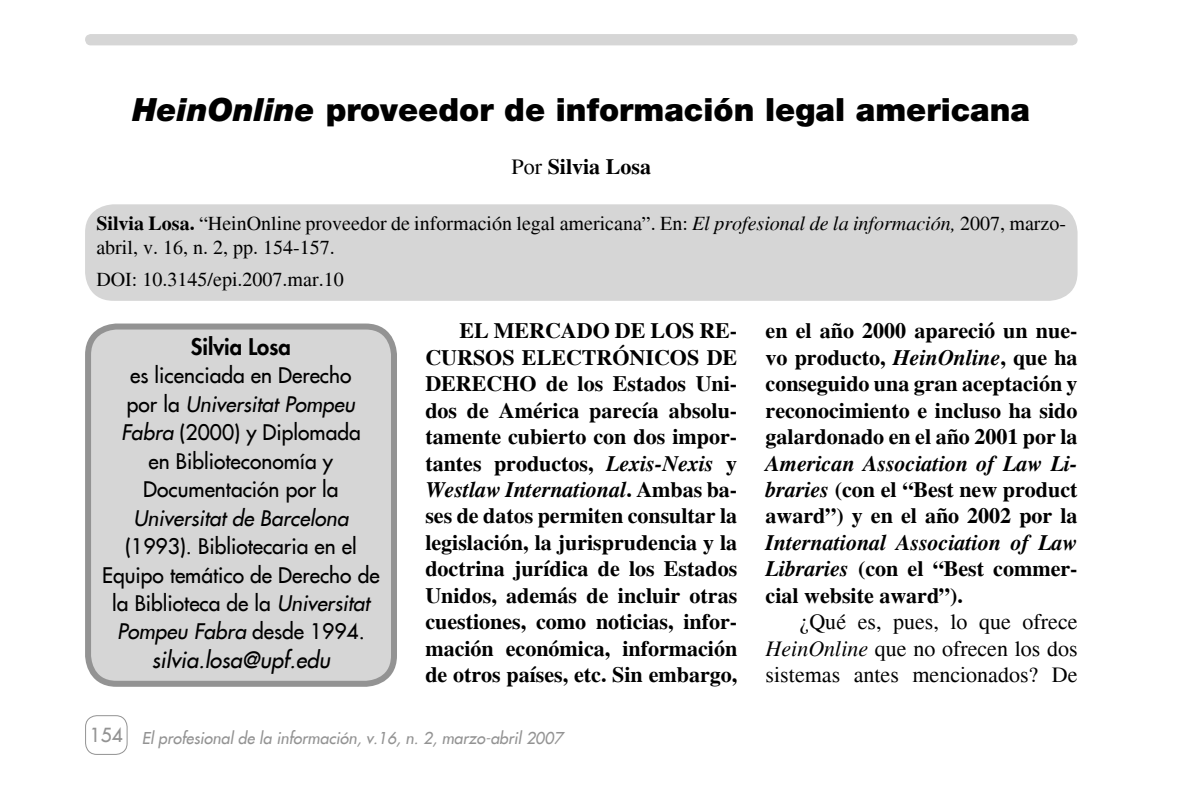
<style>
.page{position:relative;width:1191px;height:806px;background:#fff}
.page>*{position:absolute;margin:0;border:0;box-sizing:border-box;transform-origin:0 0}
.t1{font:900 32px "Helvetica Neue";color:#000}
.t2{font:700 22px/26.4px "Times";color:#000;text-align:justify}
.t3{font:22px/26.4px "Times";color:#000;text-align:justify}
.t4{font:italic 700 22px/26.4px "Times";color:#000;text-align:justify}
.t5{font:italic 22px "Futura";color:#000}
.t6{font:800 22px "Futura";color:#000}
.t7{font:21px/28.4px "Futura";color:#000;text-align:center}
.t8{font:italic 21px "Futura";color:#000}
.t9{font:20px/24px "Times";color:#000}
.t10{font:italic 16px "Futura";color:#939393}
.s1{font-style:italic}
.s2{font-weight:400}
.s3{font-weight:700}
.s4{font-style:normal}
.s5{font-style:normal;font-size:19px}
</style>
<div class="page">
<svg style="left:85px;top:715px;width:43px;height:39px"></svg>
<div style="left:85px;top:204px;width:992px;height:96px;background:#d6d6d6"></div>
<div style="left:85px;top:323px;width:312px;height:360px;background:#d6d6d6"></div>
<div style="left:85px;top:34px;width:992px;height:11px;background:#d6d6d6"></div>
<h1 class="t1" style="left:132px;top:91px;width:899px"><span class="s1">HeinOnline</span> proveedor de información legal americana</h1>
<p class="t2" style="left:511px;top:154px;width:141px"><span class="s2">Por</span> Silvia Losa</p>
<p class="t9" style="left:96px;top:211px;width:971px"><span class="s3">Silvia Losa.</span> “HeinOnline proveedor de información legal americana”. En: <span class="s1">El profesional de la información,</span> 2007, marzo&shy;abril, v. 16, n. 2, pp. 154-157.</p>
<p class="t9" style="left:96px;top:267px;width:249px">DOI: 10.3145/epi.2007.mar.10</p>
<p class="t6" style="left:191px;top:332px;width:101px">Silvia Losa</p>
<p class="t7" style="left:121px;top:361px;width:241px">es licenciada en Derecho por la <span class="s1">Universitat Pompeu<br>Fabra</span> (2000) y Diplomada en Biblioteconomía y<br>Documentación por la</p>
<p class="t8" style="left:133px;top:504px;width:216px">Universitat de Barcelona</p>
<p class="t7" style="left:102px;top:531px;width:279px">(1993). Bibliotecaria en el<br>Equipo temático de Derecho de la Biblioteca de la <span class="s1">Universitat<br>Pompeu Fabra</span> desde 1994.</p>
<p class="t5" style="left:152px;top:645px;width:180px">silvia.losa@upf.edu</p>
<p class="t2" style="left:425px;top:318px;width:313px;text-indent:34px">EL MERCADO DE LOS RE-CURSOS ELECTRÓNICOS DE DERECHO de los Estados Uni&shy;dos de América parecía absolu&shy;tamente cubierto con dos impor&shy;tantes productos, <span class="s1">Lexis-Nexis</span> y <span class="s1">Westlaw International</span>. Ambas ba&shy;ses de datos permiten consultar la legislación, la jurisprudencia y la doctrina jurídica de los Estados Unidos, además de incluir otras cuestiones, como noticias, infor&shy;mación económica, información de otros países, etc. Sin embargo,</p>
<p class="t2" style="left:765px;top:318px;width:313px">en el año 2000 apareció un nue&shy;vo producto, <span class="s1">HeinOnline</span>, que ha conseguido una gran aceptación y reconocimiento e incluso ha sido galardonado en el año 2001 por la</p>
<p class="t2" style="left:765px;top:450px;width:313px"><span class="s1">American Association of Law Li&shy;braries</span> (con el “Best new product award”) y en el año 2002 por la</p>
<p class="t4" style="left:765px;top:529px;width:313px">International Association of Law Libraries <span class="s4">(con el “Best commer&shy;cial website award”).</span></p>
<p class="t3" style="left:765px;top:608px;width:313px;text-indent:34px">¿Qué es, pues, lo que ofrece <span class="s1">HeinOnline</span> que no ofrecen los dos sistemas antes mencionados? De</p>
<p class="t10" style="left:90px;top:727px;width:474px"><span class="s5">154</span> El profesional de la información, v.16, n. 2, marzo-abril 2007</p>
</div>
